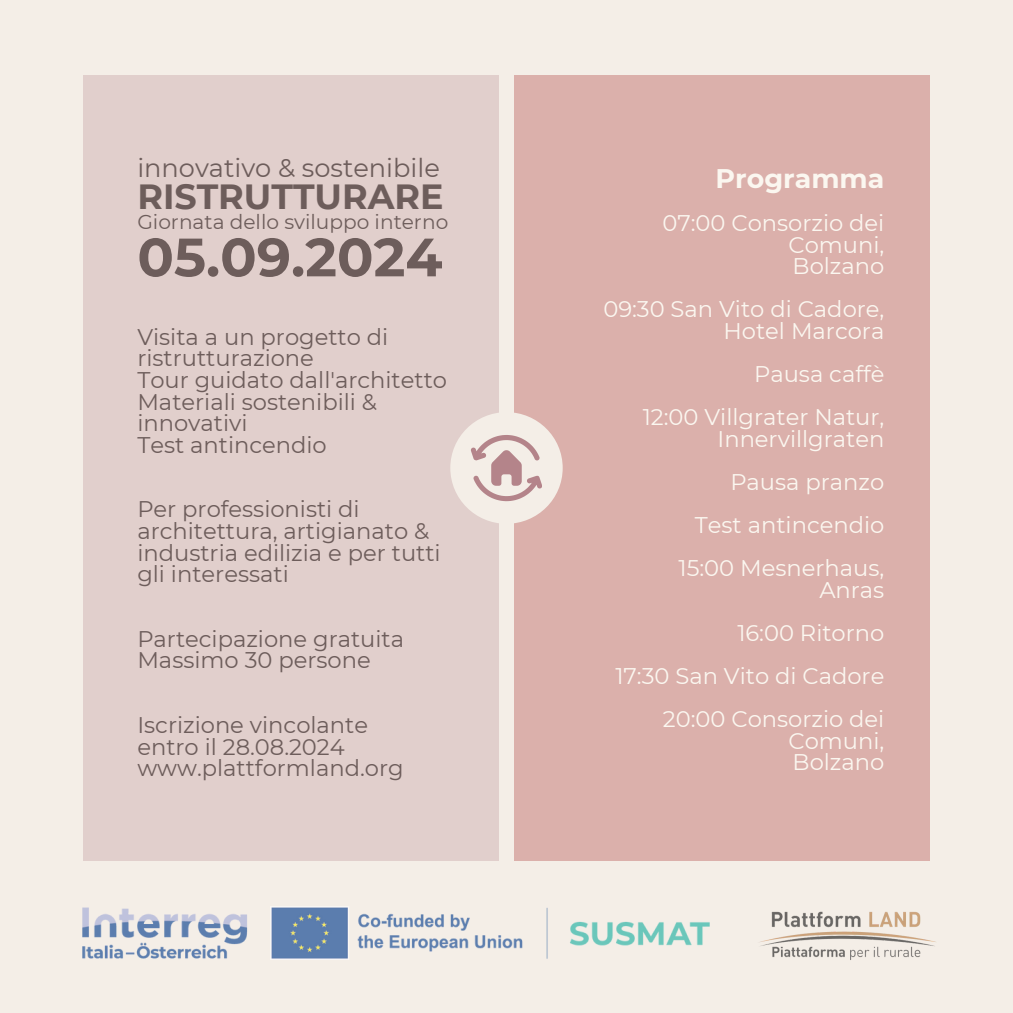
<style>
.page{position:relative;width:1013px;height:1013px;background:#fff}
.page>*{position:absolute;margin:0;border:0;box-sizing:border-box;transform-origin:0 0}
.t1{font:700 53.88px "Montserrat";color:#6d5d5b}
.t2{font:700 34.88px "Montserrat";color:#6d5d5b}
.t3{font:700 26.88px "Montserrat";color:#fbf7f0}
.t4{font:25.62px "Montserrat";color:#6d5d5b}
.t5{font:22.62px/21.5px "Montserrat";color:#6d5d5b}
.t6{font:22.62px/21.5px "Montserrat";color:#fbf7f0;text-align:right}
.t7{font:20.12px "Montserrat";color:#6d5d5b}
</style>
<div class="page">
<div style="left:0;top:0;width:1012px;height:1012px;background:#f4eee7"></div>
<div style="left:83px;top:75px;width:415px;height:785px;background:#e1cfcc"></div>
<div style="left:514px;top:75px;width:416px;height:785px;background:#dbb0ab"></div>
<img style="left:83px;top:906px;width:626px;height:53px">
<img style="left:760px;top:911px;width:176px;height:49px">
<div style="left:450px;top:412px;width:112px;height:112px;background:#f4eee7;border-radius:50%"></div>
<svg style="left:471px;top:435px;width:71px;height:66px"></svg>
<p class="t4" style="left:137px;top:152px;width:304px">innovativo &amp; sostenibile</p>
<p class="t2" style="left:137px;top:175px;width:308px">RISTRUTTURARE</p>
<p class="t7" style="left:137px;top:210px;width:312px">Giornata dello sviluppo interno</p>
<p class="t1" style="left:137px;top:224px;width:306px">05.09.2024</p>
<h2 class="t5" style="left:137px;top:326px;width:311px">Visita a un progetto di ristrutturazione<br>Tour guidato dall'architetto<br>Materiali sostenibili &amp; innovativi<br>Test antincendio</h2>
<h2 class="t5" style="left:137px;top:498px;width:305px">Per professionisti di architettura, artigianato &amp; industria edilizia e per tutti gli interessati</h2>
<h2 class="t5" style="left:137px;top:628px;width:268px">Partecipazione gratuita<br>Massimo 30 persone</h2>
<h2 class="t5" style="left:137px;top:714px;width:268px">Iscrizione vincolante entro il 28.08.2024 www.plattformland.org</h2>
<h1 class="t3" style="left:715px;top:162px;width:170px">Programma</h1>
<h2 class="t6" style="left:788px;top:212px;width:97px;text-align:justify;text-indent:-126px">07:00 Consorzio dei Comuni, Bolzano</h2>
<h2 class="t6" style="left:603px;top:298px;width:282px">09:30 San Vito di Cadore,<br>Hotel Marcora</h2>
<h2 class="t6" style="left:754px;top:363px;width:132px">Pausa caffè</h2>
<h2 class="t6" style="left:642px;top:406px;width:243px">12:00 Villgrater Natur,<br>Innervillgraten</h2>
<h2 class="t6" style="left:730px;top:471px;width:155px">Pausa pranzo</h2>
<h2 class="t6" style="left:695px;top:514px;width:191px">Test antincendio</h2>
<h2 class="t6" style="left:678px;top:557px;width:207px">15:00 Mesnerhaus,<br>Anras</h2>
<h2 class="t6" style="left:737px;top:622px;width:148px">16:00 Ritorno</h2>
<h2 class="t6" style="left:615px;top:665px;width:270px">17:30 San Vito di Cadore</h2>
<h2 class="t6" style="left:788px;top:708px;width:97px;text-align:justify;text-indent:-126px">20:00 Consorzio dei Comuni, Bolzano</h2>
</div>
